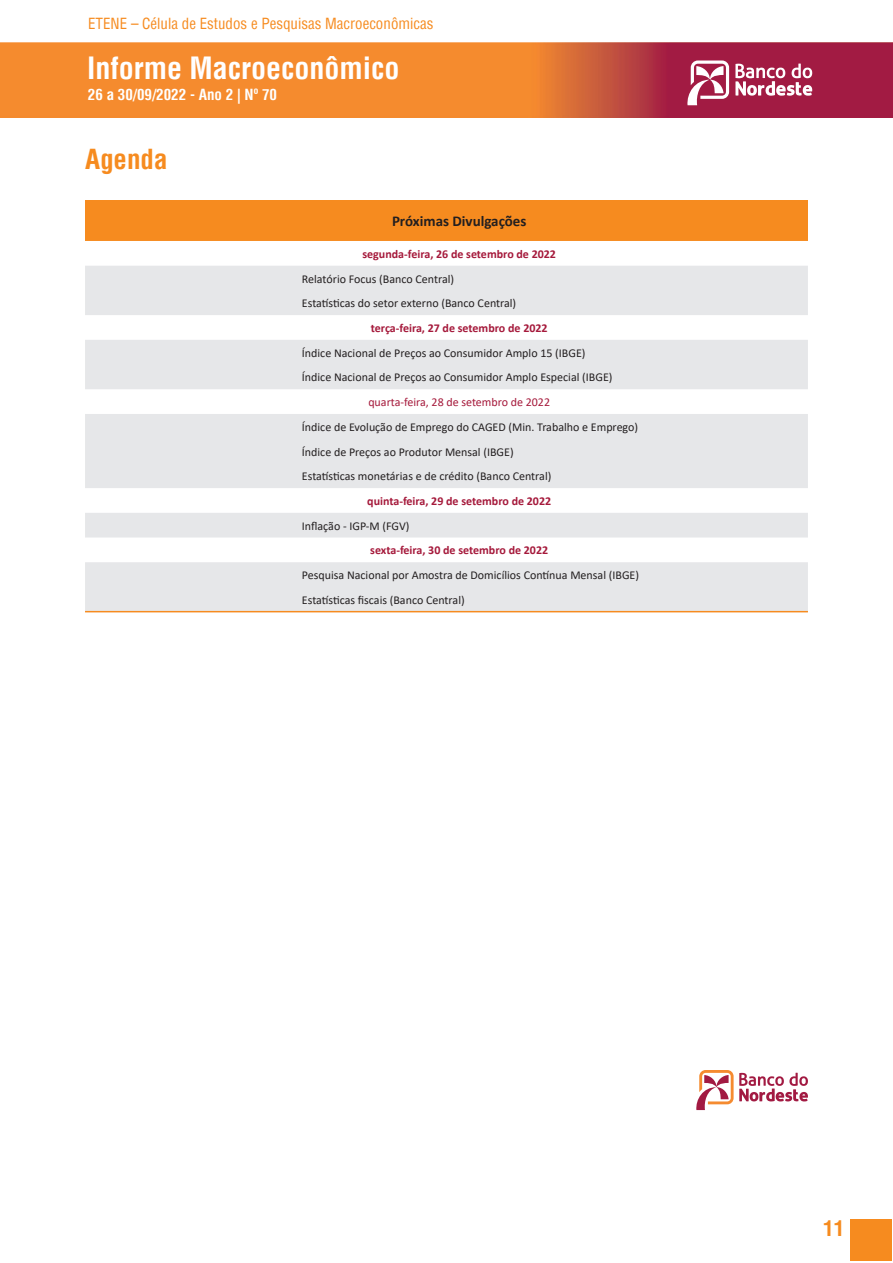
<style>
.page{position:relative;width:893px;height:1263px;background:#fff}
.page>*{position:absolute;margin:0;border:0;box-sizing:border-box;transform-origin:0 0}
.t1{font:700 condensed 30px "Helvetica";color:#fff}
.MS_Tit_1{font:700 condensed 27px "Helvetica";color:#f68b1f}
.t2{font:700 condensed 21px "Helvetica";color:#f68b1f}
.t3{font:condensed 15px "Helvetica";color:#f68b1f}
.t4{font:700 condensed 15px "Helvetica";color:#fff}
.IMS_Corpo{font:700 15px "Calibri";color:#231f20}
.IMS_Corpo-2{font:12px "Calibri";color:#231f20}
.IMS_Corpo-3{font:700 12px "Calibri";color:#a5193b}
.IMS_Corpo-4{font:12px "Calibri";color:#a5193b}
</style>
<div class="page">
<img style="left:0;top:43px;width:893px;height:75px">
<svg style="left:686px;top:61px;width:43px;height:44px"></svg>
<svg style="left:735px;top:64px;width:77px;height:32px"></svg>
<div style="left:850px;top:1219px;width:42px;height:41px;background:#f68b1f"></div>
<div style="left:85px;top:201px;width:723px;height:40px;background:#f68b1f"></div>
<svg style="left:85px;top:266px;width:723px;height:345px;fill:#e6e7e9"></svg>
<hr style="left:85px;top:611px;width:723px;height:1px;background:#f68b1f">
<svg style="left:696px;top:1070px;width:112px;height:40px"></svg>
<p class="t3" style="left:88px;top:14px;width:347px">ETENE – Célula de Estudos e Pesquisas Macroeconômicas</p>
<h1 class="t1" style="left:87px;top:49px;width:314px">Informe Macroeconômico</h1>
<p class="t4" style="left:88px;top:86px;width:191px">26 a 30/09/2022 - Ano 2 | Nº 70</p>
<p class="MS_Tit_1" style="left:85px;top:141px;width:84px">Agenda</p>
<p class="IMS_Corpo" style="left:392px;top:211px;width:136px">Próximas Divulgações</p>
<p class="IMS_Corpo-3" style="left:362px;top:245px;width:195px">segunda-feira, 26 de setembro de 2022</p>
<p class="IMS_Corpo-2" style="left:302px;top:270px;width:154px">Relatório Focus (Banco Central)</p>
<p class="IMS_Corpo-2" style="left:302px;top:295px;width:216px">Estatísticas do setor externo (Banco Central)</p>
<p class="IMS_Corpo-3" style="left:371px;top:319px;width:178px">terça-feira, 27 de setembro de 2022</p>
<p class="IMS_Corpo-2" style="left:302px;top:344px;width:285px">Índice Nacional de Preços ao Consumidor Amplo 15 (IBGE)</p>
<p class="IMS_Corpo-2" style="left:302px;top:369px;width:312px">Índice Nacional de Preços ao Consumidor Amplo Especial (IBGE)</p>
<p class="IMS_Corpo-4" style="left:368px;top:394px;width:183px">quarta-feira, 28 de setembro de 2022</p>
<p class="IMS_Corpo-2" style="left:302px;top:418px;width:338px">Índice de Evolução de Emprego do CAGED (Min. Trabalho e Emprego)</p>
<p class="IMS_Corpo-2" style="left:302px;top:443px;width:213px">Índice de Preços ao Produtor Mensal (IBGE)</p>
<p class="IMS_Corpo-2" style="left:302px;top:468px;width:251px">Estatísticas monetárias e de crédito (Banco Central)</p>
<p class="IMS_Corpo-3" style="left:367px;top:492px;width:185px">quinta-feira, 29 de setembro de 2022</p>
<p class="IMS_Corpo-2" style="left:302px;top:517px;width:109px">Inflação - IGP-M (FGV)</p>
<p class="IMS_Corpo-3" style="left:370px;top:542px;width:179px">sexta-feira, 30 de setembro de 2022</p>
<p class="IMS_Corpo-2" style="left:302px;top:567px;width:339px">Pesquisa Nacional por Amostra de Domicílios Contínua Mensal (IBGE)</p>
<p class="IMS_Corpo-2" style="left:302px;top:591px;width:164px">Estatísticas fiscais (Banco Central)</p>
<h3 class="t2" style="left:823px;top:1215px;width:22px">11</h3>
</div>
